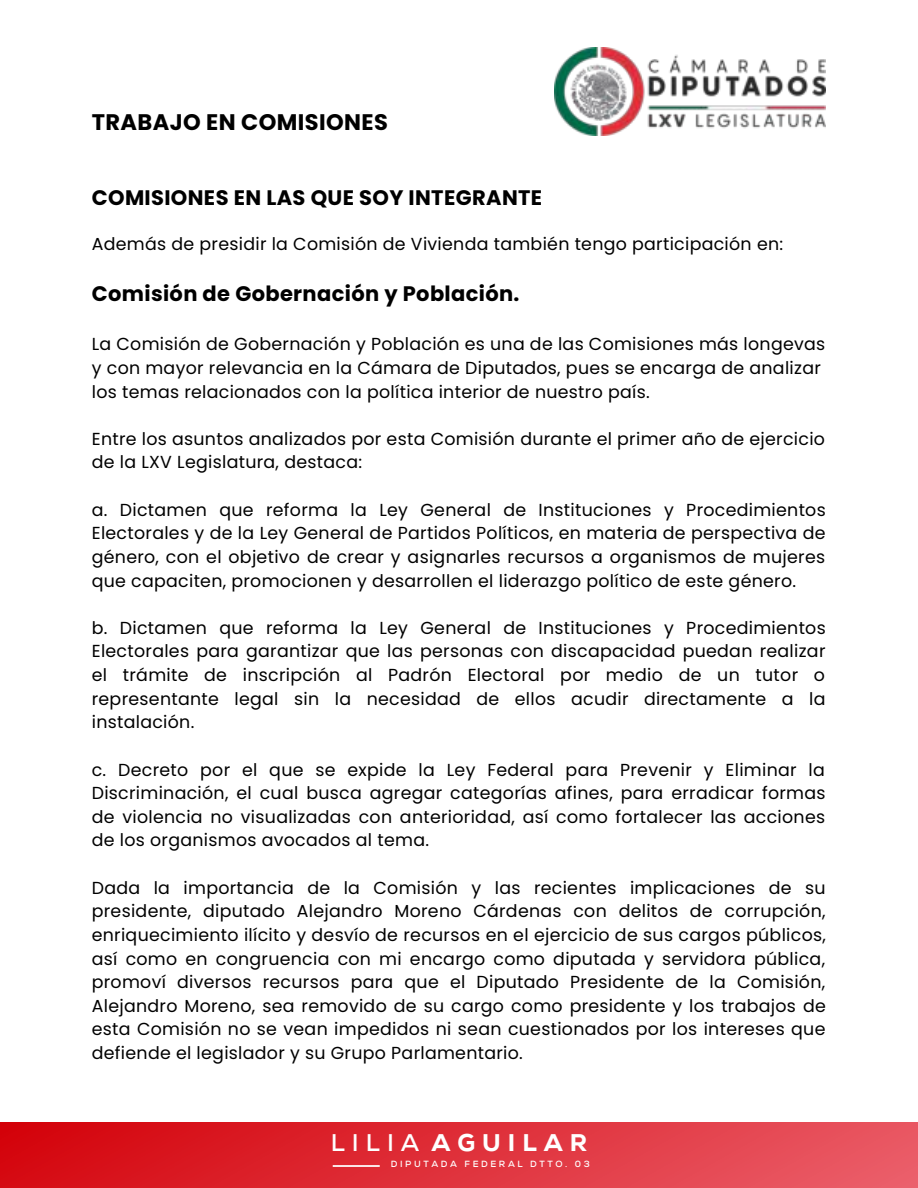
<style>
.page{position:relative;width:918px;height:1188px;background:#fff}
.page>*{position:absolute;margin:0;border:0;box-sizing:border-box;transform-origin:0 0}
.t1{font:800 24.15px "Nexa";letter-spacing:.29em;color:#fff}
.t2{font:700 22.5px "Poppins";letter-spacing:.015em;color:#000}
.t3{font:700 21px "Poppins";letter-spacing:.015em;color:#000}
.t4{font:17.4px/23.7px "Poppins";letter-spacing:.015em;color:#000;text-align:justify}
.t5{font:700 9px "Nexa";letter-spacing:.29em;color:#fff}
.s1{font-weight:700}
</style>
<div class="page">
<div style="left:1px;top:1123px;width:916px;height:65px;background:linear-gradient(to right,#d4050d,#ea5b67)"></div>
<hr style="left:333px;top:1165px;width:47px;height:2px;background:#fff">
<img style="left:555px;top:48px;width:271px;height:87px">
<p class="t2" style="left:92px;top:109px;width:298px">TRABAJO EN COMISIONES</p>
<p class="t3" style="left:92px;top:185px;width:452px">COMISIONES EN LAS QUE SOY INTEGRANTE</p>
<p class="t4" style="left:92px;top:232px;width:693px">Además de presidir la Comisión de Vivienda también tengo participación en:</p>
<p class="t3" style="left:92px;top:281px;width:429px">Comisión de Gobernación y Población.</p>
<p class="t4" style="left:92px;top:332px;width:735px;text-align:left">La Comisión de Gobernación y Población es una de las Comisiones más longevas y con mayor relevancia en la Cámara de Diputados, pues se encarga de analizar los temas relacionados con la política interior de nuestro país.</p>
<p class="t4" style="left:92px;top:427px;width:735px">Entre los asuntos analizados por esta Comisión durante el primer año de ejercicio de la LXV Legislatura, destaca:</p>
<p class="t4" style="left:92px;top:498px;width:736px">a. Dictamen que reforma la Ley General de Instituciones y Procedimientos Electorales y de la Ley General de Partidos Políticos, en materia de perspectiva de género, con el objetivo de crear y asignarles recursos a organismos de mujeres que capaciten, promocionen y desarrollen el liderazgo político de este género.</p>
<p class="t4" style="left:92px;top:616px;width:736px">b. Dictamen que reforma la Ley General de Instituciones y Procedimientos Electorales para garantizar que las personas con discapacidad puedan realizar el trámite de inscripción al Padrón Electoral por medio de un tutor o representante legal sin la necesidad de ellos acudir directamente a la instalación.</p>
<p class="t4" style="left:92px;top:758px;width:735px">c. Decreto por el que se expide la Ley Federal para Prevenir y Eliminar la Discriminación, el cual busca agregar categorías afines, para erradicar formas de violencia no visualizadas con anterioridad, así como fortalecer las acciones de los organismos avocados al tema.</p>
<p class="t4" style="left:92px;top:876px;width:736px">Dada la importancia de la Comisión y las recientes implicaciones de su presidente, diputado Alejandro Moreno Cárdenas con delitos de corrupción, enriquecimiento ilícito y desvío de recursos en el ejercicio de sus cargos públicos, así como en congruencia con mi encargo como diputada y servidora pública, promoví diversos recursos para que el Diputado Presidente de la Comisión, Alejandro Moreno, sea removido de su cargo como presidente y los trabajos de esta Comisión no se vean impedidos ni sean cuestionados por los intereses que defiende el legislador y su Grupo Parlamentario.</p>
<h1 class="t1" style="left:331px;top:1127px;width:258px"><span class="s1">LILIA</span> AGUILAR</h1>
<p class="t5" style="left:391px;top:1158px;width:200px">DIPUTADA FEDERAL DTTO. 03</p>
</div>
